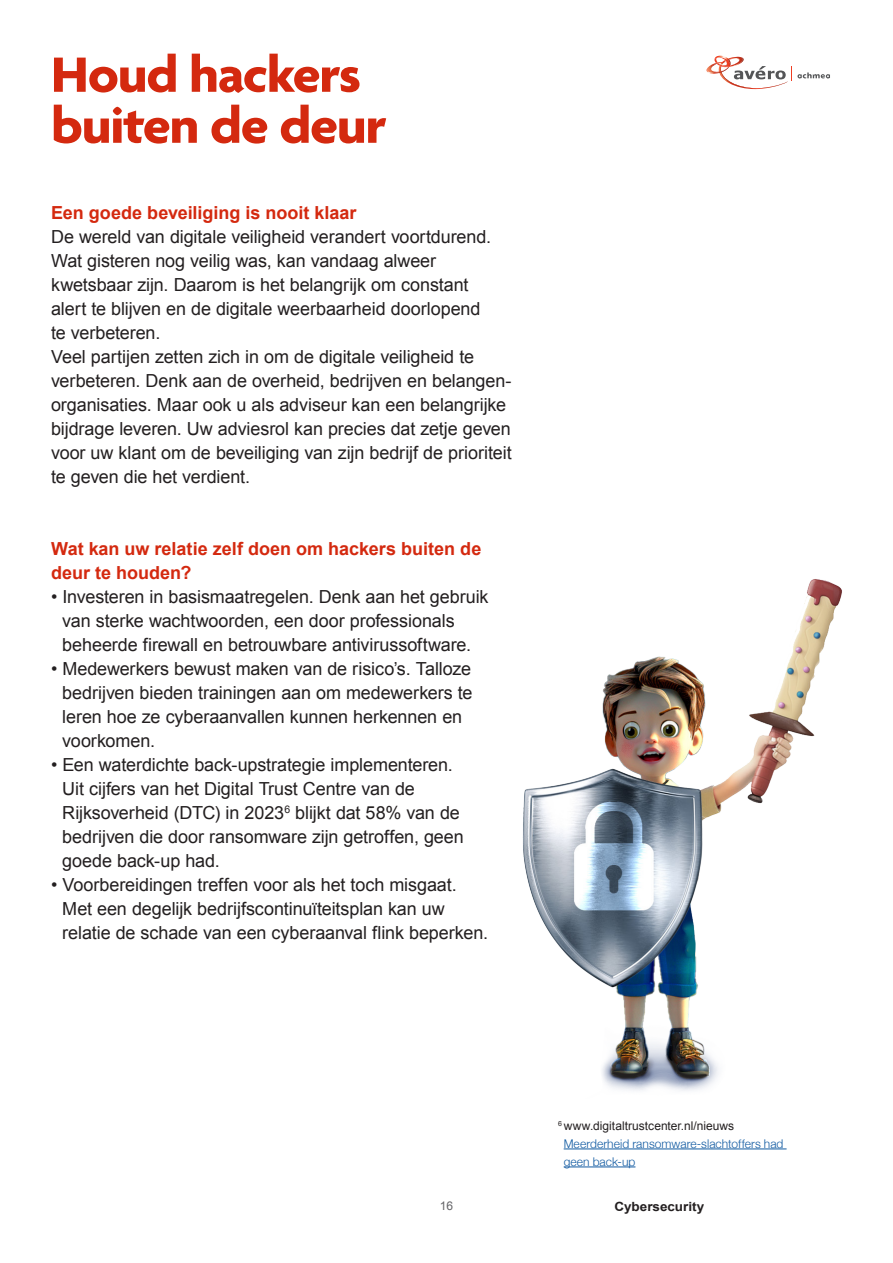
<style>
.page{position:relative;width:893px;height:1263px;background:#fff}
.page>*{position:absolute;margin:0;border:0;box-sizing:border-box;transform-origin:0 0}
.A-Kop{font:700 53.55px/51px "Agenda";letter-spacing:-.02em;color:#d4290f;scale:1.06 1}
.A-Brood{font:18px/24px "Arial";letter-spacing:-.005em;color:#231f20}
.A-Tussenkop{font:700 18px/24px "Arial";color:#d4290f}
.t1{font:700 12.75px "Arial";color:#231f20;scale:1.06 1}
.A-Voetnoot{font:300 12px/18px "Helvetica Neue";letter-spacing:.005em;color:#125ba2}
.t2{font:12px "Arial";color:#636366}
.s1{font-family:"Arial";font-weight:400;color:#231f20}
</style>
<div class="page">
<svg style="left:706px;top:55px;width:124px;height:34px"></svg>
<img style="left:523px;top:579px;width:319px;height:512px">
<hr style="left:564px;top:1148px;width:223px;height:1px;background:#125ba2">
<hr style="left:564px;top:1166px;width:71px;height:1px;background:#125ba2">
<p class="A-Kop" style="left:51px;top:52px;width:318px">Houd hackers buiten de deur</p>
<p class="A-Tussenkop" style="left:51px;top:201px;width:307px">Een goede beveiliging is nooit klaar</p>
<p class="A-Brood" style="left:51px;top:225px;width:442px">De wereld van digitale veiligheid verandert voortdurend.<br>Wat gisteren nog veilig was, kan vandaag alweer kwetsbaar zijn. Daarom is het belangrijk om constant alert te blijven en de digitale weerbaarheid doorlopend te verbeteren.</p>
<p class="A-Brood" style="left:51px;top:345px;width:462px">Veel partijen zetten zich in om de digitale veiligheid te verbeteren. Denk aan de overheid, bedrijven en belangen&shy;organisaties. Maar ook u als adviseur kan een belangrijke bijdrage leveren. Uw adviesrol kan precies dat zetje geven voor uw klant om de beveiliging van zijn bedrijf de prioriteit te geven die het verdient.</p>
<p class="A-Tussenkop" style="left:51px;top:537px;width:432px">Wat kan uw relatie zelf doen om hackers buiten de deur te houden?</p>
<p class="A-Brood" style="left:62px;top:585px;width:428px;text-indent:-11px">• Investeren in basismaatregelen. Denk aan het gebruik van sterke wachtwoorden, een door professionals beheerde firewall en betrouwbare antivirussoftware.</p>
<p class="A-Brood" style="left:62px;top:657px;width:412px;text-indent:-11px">• Medewerkers bewust maken van de risico’s. Talloze bedrijven bieden trainingen aan om medewerkers te leren hoe ze cyberaanvallen kunnen herkennen en voorkomen.</p>
<p class="A-Brood" style="left:62px;top:753px;width:403px;text-indent:-11px">• Een waterdichte back-upstrategie implementeren.<br>Uit cijfers van het Digital Trust Centre van de Rijksoverheid (DTC) in 2023<sup>6</sup> blijkt dat 58% van de bedrijven die door ransomware zijn getroffen, geen goede back-up had.</p>
<p class="A-Brood" style="left:62px;top:873px;width:427px;text-indent:-11px">• Voorbereidingen treffen voor als het toch misgaat.<br>Met een degelijk bedrijfscontinuïteitsplan kan uw relatie de schade van een cyberaanval flink beperken.</p>
<p class="A-Voetnoot" style="left:564px;top:1115px;width:221px;text-indent:-6px"><sup>6</sup> <span class="s1">www.digitaltrustcenter.nl/nieuws<br></span>Meerderheid ransomware-slachtoffers had geen back-up</p>
<p class="t2" style="left:440px;top:1198px;width:15px">16</p>
<p class="t1" style="left:614px;top:1198px;width:86px">Cybersecurity</p>
</div>
